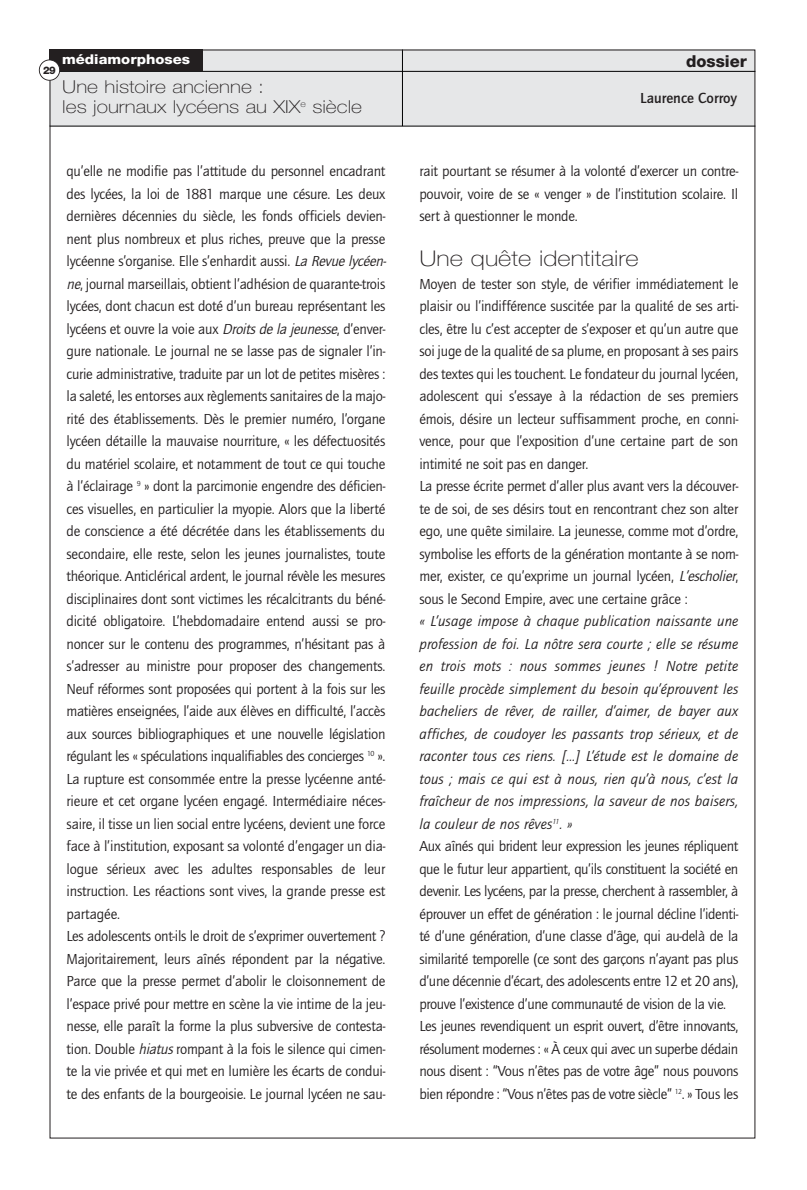
<style>
.page{position:relative;width:807px;height:1190px;background:#fff}
.page>*{position:absolute;margin:0;border:0;box-sizing:border-box;transform-origin:0 0}
.t1{font:100 21.6px "Helvetica Neue";color:#231f20;scale:1.18 1}
.t2{font:100 17.85px/19.5px "Helvetica Neue";color:#231f20;scale:1.18 1}
.t3{font:800 16.5px "Helvetica Neue";color:#231f20}
.t4{font:15px/22.5px "Quay Itc T";letter-spacing:-.015em;color:#231f20}
.t5{font:700 15px "Quay Itc T";color:#231f20}
.t6{font:800 13.5px "Helvetica Neue";color:#fff;scale:1.1 1}
.t7{font:800 10.5px "Helvetica Neue";color:#231f20}
.s1{font-style:italic}
</style>
<div class="page">
<div style="left:50px;top:50px;width:705px;height:76px;background:#e6e7e8"></div>
<hr style="left:402px;top:50px;width:1px;height:76px;background:#000">
<hr style="left:50px;top:71px;width:705px;height:1px;background:#000">
<hr style="left:50px;top:126px;width:705px;height:1px;background:#000">
<div style="left:50px;top:50px;width:153px;height:21px;background:#231f20"></div>
<svg style="left:39px;top:59px;width:21px;height:22px"></svg>
<p class="t6" style="left:62px;top:54px;width:118px">médiamorphoses</p>
<p class="t3" style="left:686px;top:55px;width:62px">dossier</p>
<p class="t2" style="left:62px;top:79px;width:256px">Une histoire ancienne :<br>les journaux lycéens au XIX<sup>e</sup> siècle</p>
<p class="t7" style="left:43px;top:67px;width:14px">29</p>
<p class="t5" style="left:640px;top:93px;width:98px">Laurence Corroy</p>
<p class="t4" style="left:67px;top:161px;width:323px">qu’elle ne modifie pas l’attitude du personnel encadrant des lycées, la loi de 1881 marque une césure. Les deux dernières décennies du siècle, les fonds officiels devien&shy;nent plus nombreux et plus riches, preuve que la presse lycéenne s’organise. Elle s’enhardit aussi. <span class="s1">La Revue lycéen&shy;ne</span>, journal marseillais, obtient l’adhésion de quarante-trois lycées, dont chacun est doté d’un bureau représentant les lycéens et ouvre la voie aux <span class="s1">Droitsde la jeunesse</span>, d’enver&shy;gure nationale. Le journal ne se lasse pas de signaler l’in&shy;curie administrative, traduite par un lot de petites misères : la saleté, les entorses aux règlements sanitaires de la majo&shy;rité des établissements. Dès le premier numéro, l’organe lycéen détaille la mauvaise nourriture, « les défectuosités du matériel scolaire, et notamment de tout ce qui touche à l’éclairage <sup>9</sup> » dont la parcimonie engendre des déficien&shy;ces visuelles, en particulier la myopie. Alors que la liberté de conscience a été décrétée dans les établissements du secondaire, elle reste, selon les jeunes journalistes, toute théorique. Anticlérical ardent, le journal révèle les mesures disciplinaires dont sont victimes les récalcitrants du béné&shy;dicité obligatoire. L’hebdomadaire entend aussi se pro&shy;noncer sur le contenu des programmes, n’hésitant pas à s’adresser au ministre pour proposer des changements.<br>Neuf réformes sont proposées qui portent à la fois sur les matières enseignées, l’aide aux élèves en difficulté, l’accès aux sources bibliographiques et une nouvelle législation régulant les « spéculations inqualifiables des concierges <sup>10</sup> ».<br>La rupture est consommée entre la presse lycéenne anté&shy;rieure et cet organe lycéen engagé. Intermédiaire néces&shy;saire, il tisse un lien social entre lycéens, devient une force face à l’institution, exposant sa volonté d’engager un dia&shy;logue sérieux avec les adultes responsables de leur instruction. Les réactions sont vives, la grande presse est partagée.<br>Les adolescents ont-ils le droit de s’exprimer ouvertement ?<br>Majoritairement, leurs aînés répondent par la négative.<br>Parce que la presse permet d’abolir le cloisonnement de l’espace privé pour mettre en scène la vie intime de la jeu&shy;nesse, elle paraît la forme la plus subversive de contesta&shy;tion. Double <span class="s1">hiatus</span>rompant à la fois le silence qui cimen&shy;te la vie privée et qui met en lumière les écarts de condui&shy;te des enfants de la bourgeoisie. Le journal lycéen ne sau-</p>
<p class="t4" style="left:419px;top:161px;width:320px;text-align:justify">rait pourtant se résumer à la volonté d’exercer un contre&shy;pouvoir, voire de se « venger » de l’institution scolaire. Il sert à questionner le monde.</p>
<h1 class="t1" style="left:419px;top:251px;width:187px">Une quête identitaire</h1>
<p class="t4" style="left:419px;top:274px;width:321px">Moyen de tester son style, de vérifier immédiatement le plaisir ou l’indifférence suscitée par la qualité de ses arti&shy;cles, être lu c’est accepter de s’exposer et qu’un autre que soi juge de la qualité de sa plume, en proposant à ses pairs des textes qui les touchent. Le fondateur du journal lycéen, adolescent qui s’essaye à la rédaction de ses premiers émois, désire un lecteur suffisamment proche, en conni&shy;vence, pour que l’exposition d’une certaine part de son intimité ne soit pas en danger.<br>La presse écrite permet d’aller plus avant vers la découver&shy;te de soi, de ses désirs tout en rencontrant chez son alter ego, une quête similaire. La jeunesse, comme mot d’ordre, symbolise les efforts de la génération montante à se nom&shy;mer, exister, ce qu’exprime un journal lycéen, <span class="s1">L’escholier</span>, sous le Second Empire, avec une certaine grâce :</p>
<p class="t4" style="left:419px;top:611px;width:320px"><span class="s1">« L’usage impose à chaque publication naissante une profession de foi. La nôtre sera courte ; elle se résume en trois mots : nous sommes jeunes ! Notre petite feuille procède simplement du besoin qu’éprouvent les bacheliers de rêver, de railler, d’aimer, de bayer aux affiches, de coudoyer les passants trop sérieux, et de raconter tous ces riens. […] L’étude est le domaine de tous ; mais ce qui est à nous, rien qu’à nous, c’est la fraîcheur de nos impressions, la saveur de nos baisers, la couleur de nos rêves</span><sup>11</sup><span class="s1">. »<br></span>Aux aînés qui brident leur expression les jeunes répliquent que le futur leur appartient, qu’ils constituent la société en devenir. Les lycéens, par la presse, cherchent à rassembler, à éprouver un effet de génération : le journal décline l’identi&shy;té d’une génération, d’une classe d’âge, qui au-delà de la similarité temporelle (ce sont des garçons n’ayant pas plus d’une décennie d’écart, des adolescents entre 12 et 20 ans), prouve l’existence d’une communauté de vision de la vie.<br>Les jeunes revendiquent un esprit ouvert, d’être innovants, résolument modernes : « À ceux qui avec un superbe dédain nous disent : “Vous n’êtes pas de votre âge” nous pouvons bien répondre : “Vous n’êtes pas de votre siècle” <sup>12</sup>. » Tous les</p>
</div>
